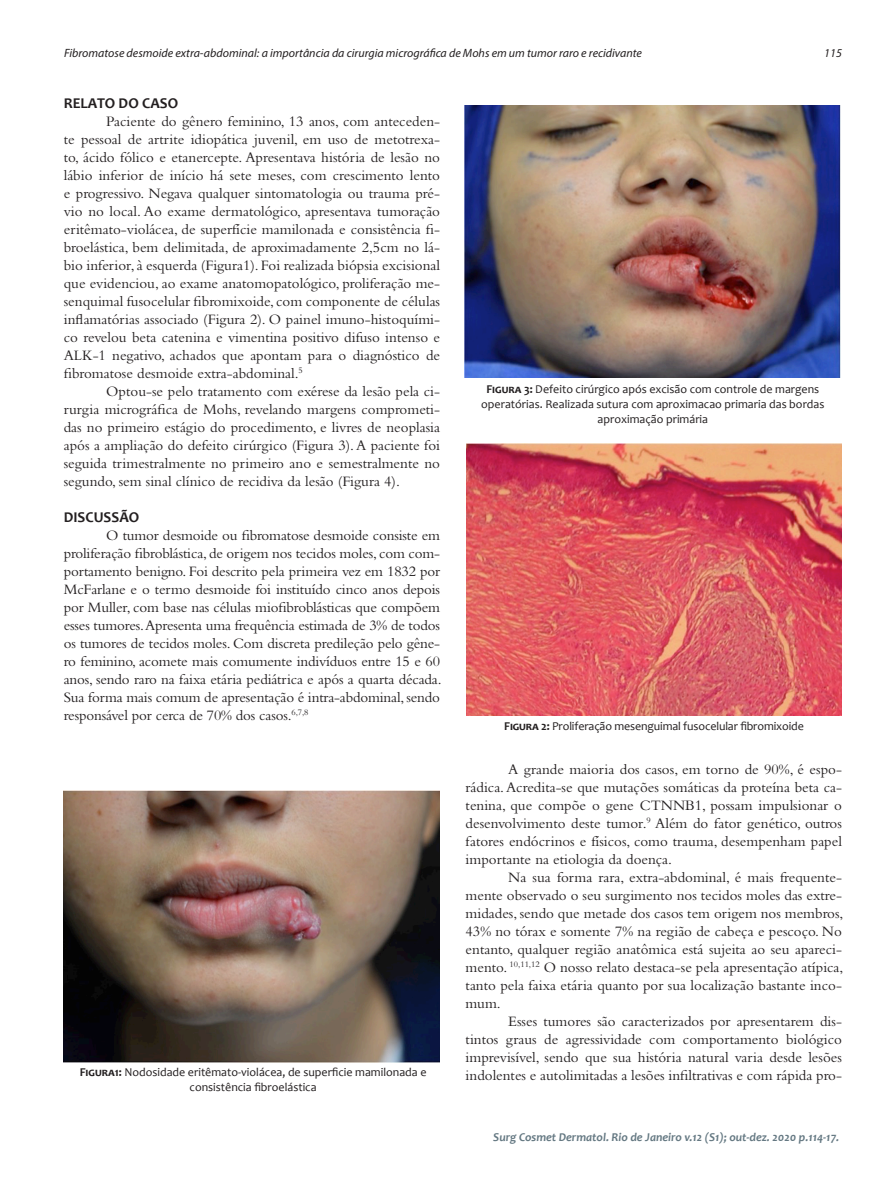
<style>
.page{position:relative;width:893px;height:1191px;background:#fff}
.page>*{position:absolute;margin:0;border:0;box-sizing:border-box;transform-origin:0 0}
.t1{font:15px/18px "Bembo Std";color:#231f20;text-align:justify}
.t2{font:700 15px "Candara";color:#231f20}
.t3{font:12px/15px "Candara";color:#231f20;text-align:center}
.t4{font:italic 12px "Myriad Pro";color:#231f20}
.t5{font:italic 700 12px "Candara";color:#647882}
.s1{font-weight:700}
</style>
<div class="page">
<img style="left:466px;top:443px;width:376px;height:272px">
<img style="left:465px;top:106px;width:375px;height:272px">
<img style="left:64px;top:790px;width:375px;height:272px">
<p class="t4" style="left:64px;top:46px;width:579px">Fibromatose desmoide extra-abdominal: a importância da cirurgia micrográfica de Mohs em um tumor raro e recidivante</p>
<p class="t4" style="left:824px;top:46px;width:19px">115</p>
<p class="t2" style="left:64px;top:94px;width:116px">RELATO DO CASO</p>
<p class="t1" style="left:64px;top:112px;width:378px;text-indent:43px">Paciente do gênero feminino, 13 anos, com anteceden&shy;te pessoal de artrite idiopática juvenil, em uso de metotrexa&shy;to, ácido fólico e etanercepte. Apresentava história de lesão no lábio inferior de início há sete meses, com crescimento lento e progressivo. Negava qualquer sintomatologia ou trauma pré&shy;vio no local. Ao exame dermatológico, apresentava tumoração eritêmato-violácea, de superfície mamilonada e consistência fi&shy;broelástica, bem delimitada, de aproximadamente 2,5cm no lá&shy;bio inferior, à esquerda (Figura1). Foi realizada biópsia excisional que evidenciou, ao exame anatomopatológico, proliferação me&shy;senquimal fusocelular fibromixoide, com componente de células inflamatórias associado (Figura 2). O painel imuno-histoquími&shy;co revelou beta catenina e vimentina positivo difuso intenso e ALK-1 negativo, achados que apontam para o diagnóstico de fibromatose desmoide extra-abdominal.<sup>5</sup></p>
<p class="t1" style="left:64px;top:382px;width:378px;text-indent:43px">Optou-se pelo tratamento com exérese da lesão pela ci&shy;rurgia micrográfica de Mohs, revelando margens comprometi&shy;das no primeiro estágio do procedimento, e livres de neoplasia após a ampliação do defeito cirúrgico (Figura 3). A paciente foi seguida trimestralmente no primeiro ano e semestralmente no segundo, sem sinal clínico de recidiva da lesão (Figura 4).</p>
<p class="t2" style="left:64px;top:508px;width:77px">DISCUSSÃO</p>
<p class="t1" style="left:64px;top:526px;width:379px;text-indent:43px">O tumor desmoide ou fibromatose desmoide consiste em proliferação fibroblástica, de origem nos tecidos moles, com com&shy;portamento benigno. Foi descrito pela primeira vez em 1832 por McFarlane e o termo desmoide foi instituído cinco anos depois por Muller, com base nas células miofibroblásticas que compõem esses tumores. Apresenta uma frequência estimada de 3% de todos os tumores de tecidos moles. Com discreta predileção pelo gêne&shy;ro feminino, acomete mais comumente indivíduos entre 15 e 60 anos, sendo raro na faixa etária pediátrica e após a quarta década.<br>Sua forma mais comum de apresentação é intra-abdominal, sendo responsável por cerca de 70% dos casos.<sup>6,7,8</sup></p>
<p class="t3" style="left:80px;top:1065px;width:348px"><span class="s1">Figura1:</span> Nodosidade eritêmato-violácea, de superficie mamilonada e consistência fibroelástica</p>
<p class="t3" style="left:481px;top:381px;width:345px"><span class="s1">Figura 3:</span> Defeito cirúrgico após excisão com controle de margens operatórias. Realizada sutura com aproximacao primaria das bordas aproximação primária</p>
<p class="t3" style="left:504px;top:718px;width:301px"><span class="s1">Figura 2:</span> Proliferação mesenguimal fusocelular fibromixoide</p>
<p class="t1" style="left:466px;top:760px;width:378px;text-indent:43px">A grande maioria dos casos, em torno de 90%, é espo&shy;rádica. Acredita-se que mutações somáticas da proteína beta ca&shy;tenina, que compõe o gene CTNNB1, possam impulsionar o desenvolvimento deste tumor.<sup>9</sup> Além do fator genético, outros fatores endócrinos e físicos, como trauma, desempenham papel importante na etiologia da doença.</p>
<p class="t1" style="left:466px;top:868px;width:379px;text-indent:43px">Na sua forma rara, extra-abdominal, é mais frequente&shy;mente observado o seu surgimento nos tecidos moles das extre&shy;midades, sendo que metade dos casos tem origem nos membros, 43% no tórax e somente 7% na região de cabeça e pescoço. No entanto, qualquer região anatômica está sujeita ao seu apareci&shy;mento. <sup>10,11,12</sup> O nosso relato destaca-se pela apresentação atípica, tanto pela faixa etária quanto por sua localização bastante inco&shy;mum.</p>
<p class="t1" style="left:466px;top:1012px;width:378px;text-indent:43px">Esses tumores são caracterizados por apresentarem dis&shy;tintos graus de agressividade com comportamento biológico imprevisível, sendo que sua história natural varia desde lesões indolentes e autolimitadas a lesões infiltrativas e com rápida pro-</p>
<p class="t5" style="left:493px;top:1130px;width:347px">Surg Cosmet Dermatol. Rio de Janeiro v.12 (S1); out-dez. 2020 p.114-17.</p>
</div>
